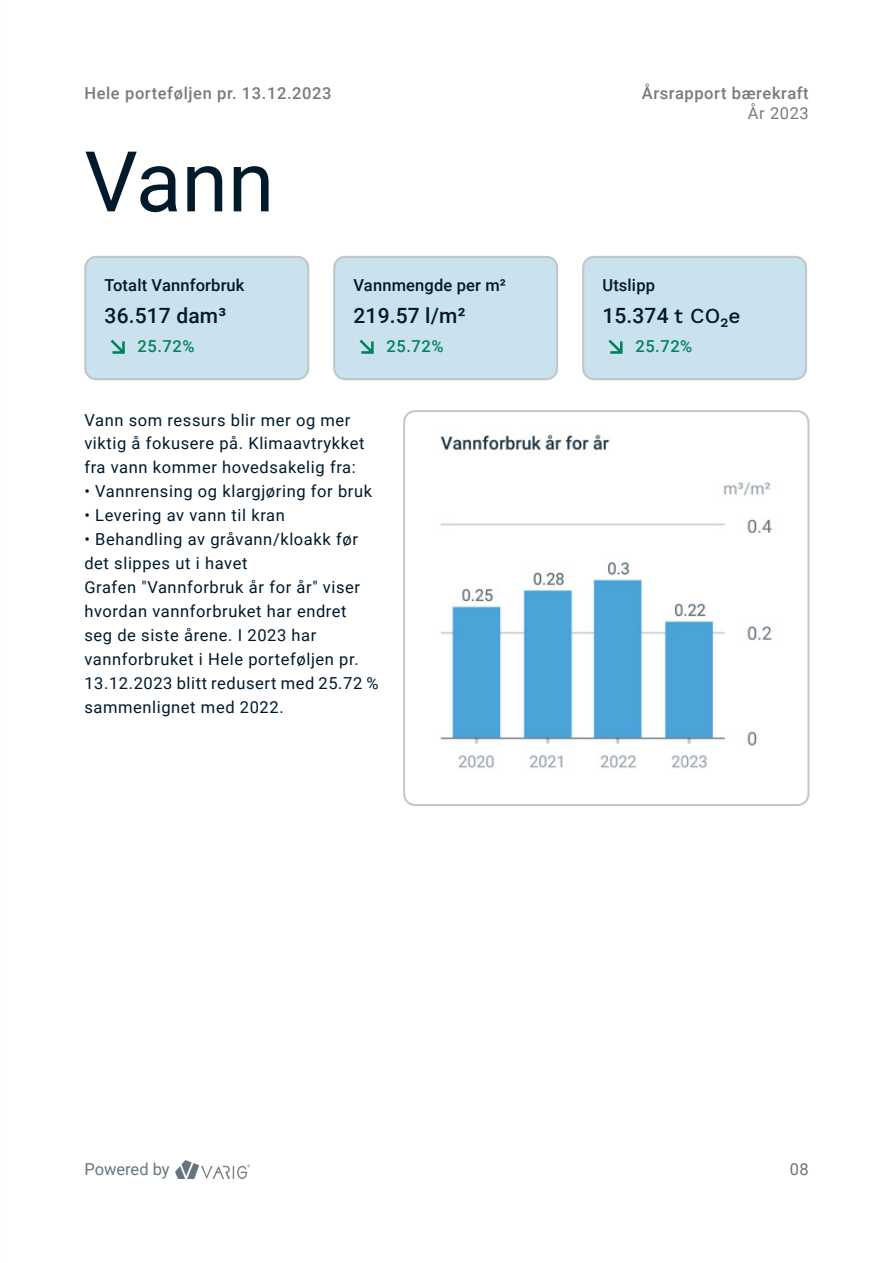
<style>
.page{position:relative;width:893px;height:1263px;background:#fff}
.page>*{position:absolute;margin:0;border:0;box-sizing:border-box;transform-origin:0 0}
.t1{font:84px "Roboto";color:#00192b}
.t2{font:500 21px "Roboto";letter-spacing:.005em;color:#00192b}
.t3{font:16.5px/23.9px "Roboto";letter-spacing:.035em;color:#00192b}
.t4{font:500 16.5px "Roboto";letter-spacing:.035em;color:rgb(32 33 37/.6)}
.t5{font:500 16.5px "Roboto";letter-spacing:.01em;color:#00192b}
.t6{font:500 16.5px "Roboto";letter-spacing:.035em;color:#03835c}
.t7{font:16.5px "Roboto";color:rgb(0 25 43/.6)}
.t8{font:16.5px "Roboto";letter-spacing:.035em;color:rgb(32 33 37/.6)}
.s1{font-family:"Work Sans"}
</style>
<div class="page">
<div style="left:84px;top:256px;width:225px;height:124px;background:#cae1ee"></div>
<div style="left:333px;top:256px;width:225px;height:124px;background:#cae1ee"></div>
<div style="left:582px;top:256px;width:225px;height:124px;background:#cae1ee"></div>
<img style="left:405px;top:412px;width:402px;height:392px">
<img style="left:176px;top:1160px;width:73px;height:18px">
<p class="t4" style="left:84px;top:82px;width:249px">Hele porteføljen pr. 13.12.2023</p>
<p class="t4" style="left:642px;top:82px;width:168px">Årsrapport bærekraft</p>
<p class="t8" style="left:748px;top:101px;width:63px">År 2023</p>
<h1 class="t1" style="left:84px;top:123px;width:191px">Vann</h1>
<p class="t5" style="left:105px;top:274px;width:141px">Totalt Vannforbruk</p>
<p class="t2" style="left:105px;top:300px;width:123px">36.517 dam³</p>
<p class="t6" style="left:138px;top:335px;width:58px">25.72%</p>
<p class="t5" style="left:354px;top:274px;width:154px">Vannmengde per m²</p>
<p class="t2" style="left:354px;top:300px;width:113px">219.57 l/m²</p>
<p class="t6" style="left:386px;top:335px;width:58px">25.72%</p>
<p class="t3" style="left:84px;top:407px;width:281px">Vann som ressurs blir mer og mer viktig å fokusere på. Klimaavtrykket fra vann kommer hovedsakelig fra:</p>
<p class="t3" style="left:84px;top:479px;width:289px">• Vannrensing og klargjøring for bruk</p>
<p class="t3" style="left:84px;top:503px;width:202px">• Levering av vann til kran</p>
<p class="t3" style="left:84px;top:527px;width:296px">• Behandling av gråvann/kloakk før det slippes ut i havet<br>Grafen "Vannforbruk år for år" viser hvordan vannforbruket har endret seg de siste årene. I 2023 har vannforbruket i Hele porteføljen pr.<br>13.12.2023 blitt redusert med 25.72 % sammenlignet med 2022.</p>
<p class="t5" style="left:602px;top:274px;width:54px">Utslipp</p>
<p class="t2" style="left:602px;top:300px;width:140px">15.374 <span class="s1">t CO₂e</span></p>
<p class="t6" style="left:635px;top:335px;width:58px">25.72%</p>
<p class="t7" style="left:84px;top:1157px;width:87px">Powered by</p>
<p class="t7" style="left:790px;top:1157px;width:21px">08</p>
</div>
